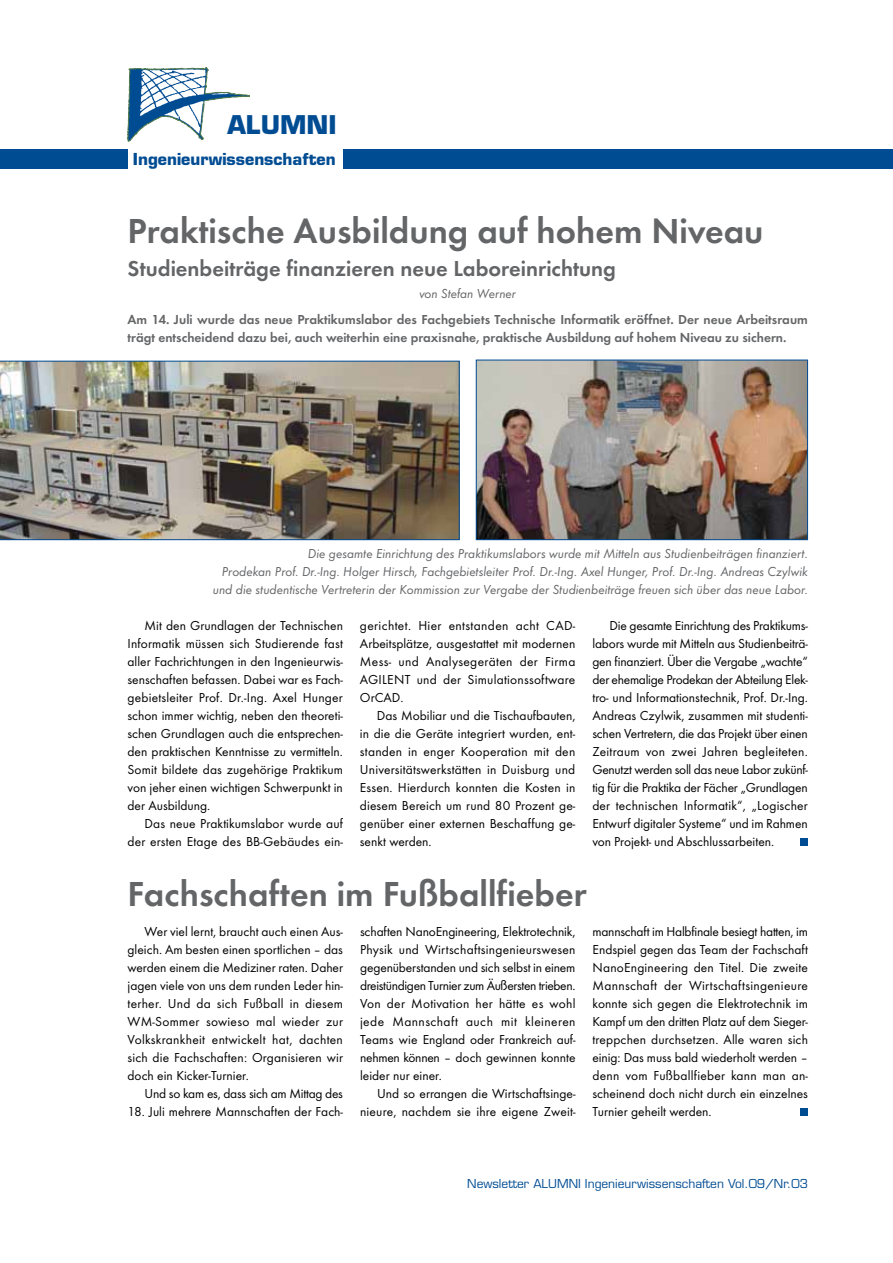
<style>
.page{position:relative;width:893px;height:1263px;background:#fff}
.page>*{position:absolute;margin:0;border:0;box-sizing:border-box;transform-origin:0 0}
.t1{font:36px "Futura T Dem";color:#646567}
.t2{font:700 25.2px "Eurostile";color:#004c93}
.t3{font:22.5px "Futura T Dem";color:#646567}
.t4{font:700 16.05px "Eurostile";color:#004c93}
.t5{font:13.5px/18px "Futura T Boo";color:#000;text-align:justify}
.t6{font:13.5px/18px "Futura T Boo Obl";color:#646567;text-align:right}
.t7{font:13.5px/18px "Futura T Dem";color:#646567}
.t8{font:13.5px "Futura T Boo";letter-spacing:-.02em;color:#000}
.t9{font:12px "Eurostile";color:#004c93}
</style>
<div class="page">
<svg style="left:128px;top:67px;width:122px;height:74px"></svg>
<div style="left:0;top:149px;width:128px;height:20px;background:#004c93"></div>
<div style="left:343px;top:149px;width:550px;height:20px;background:#004c93"></div>
<div style="left:800px;top:1108px;width:8px;height:8px;background:#004c93"></div>
<div style="left:800px;top:838px;width:8px;height:8px;background:#004c93"></div>
<img style="left:0;top:361px;width:460px;height:179px">
<img style="left:478px;top:362px;width:328px;height:176px">
<div style="left:476px;top:360px;width:332px;height:180px;border:1px solid #004c93"></div>
<h2 class="t2" style="left:227px;top:109px;width:111px">ALUMNI</h2>
<p class="t4" style="left:133px;top:149px;width:204px">Ingenieurwissenschaften</p>
<h1 class="t1" style="left:128px;top:210px;width:637px">Praktische Ausbildung auf hohem Niveau</h1>
<h3 class="t3" style="left:128px;top:255px;width:490px">Studienbeiträge finanzieren neue Laboreinrichtung</h3>
<p class="t6" style="left:419px;top:285px;width:98px">von Stefan Werner</p>
<p class="t7" style="left:128px;top:310px;width:682px">Am 14. Juli wurde das neue Praktikumslabor des Fachgebiets Technische Informatik eröffnet. Der neue Arbeitsraum trägt entscheidend dazu bei, auch weiterhin eine praxisnahe, praktische Ausbildung auf hohem Niveau zu sichern.</p>
<p class="t6" style="left:213px;top:545px;width:597px">Die gesamte Einrichtung des Praktikumslabors wurde mit Mitteln aus Studienbeiträgen finanziert.<br>Prodekan Prof. Dr.-Ing. Holger Hirsch, Fachgebietsleiter Prof. Dr.-Ing. Axel Hunger, Prof. Dr.-Ing. Andreas Czylwik und die studentische Vertreterin der Kommission zur Vergabe der Studienbeiträge freuen sich über das neue Labor.</p>
<p class="t5" style="left:127px;top:617px;width:217px;text-align:left;text-indent:17px">Mit den Grundlagen der Technischen Informatik müssen sich Studierende fast aller Fachrichtungen in den Ingenieurwis&shy;senschaften befassen. Dabei war es Fach&shy;gebietsleiter Prof. Dr.-Ing. Axel Hunger schon immer wichtig, neben den theoreti&shy;schen Grundlagen auch die entsprechen&shy;den praktischen Kenntnisse zu vermitteln.<br>Somit bildete das zugehörige Praktikum von jeher einen wichtigen Schwerpunkt in der Ausbildung.</p>
<p class="t5" style="left:128px;top:815px;width:217px;text-align:right">Das neue Praktikumslabor wurde auf der ersten Etage des BB-Gebäudes ein-</p>
<p class="t5" style="left:360px;top:617px;width:217px">gerichtet. Hier entstanden acht CAD-Arbeitsplätze, ausgestattet mit modernen Mess- und Analysegeräten der Firma AGILENT und der Simulationssoftware OrCAD.</p>
<p class="t5" style="left:360px;top:707px;width:217px;text-indent:17px">Das Mobiliar und die Tischaufbauten, in die die Geräte integriert wurden, ent&shy;standen in enger Kooperation mit den Universitätswerkstätten in Duisburg und Essen. Hierdurch konnten die Kosten in diesem Bereich um rund 80 Prozent ge&shy;genüber einer externen Beschaffung ge&shy;senkt werden.</p>
<p class="t5" style="left:592px;top:617px;width:217px;text-align:left;text-indent:17px">Die gesamte Einrichtung des Praktikums&shy;labors wurde mit Mitteln aus Studienbeiträ&shy;gen finanziert. Über die Vergabe „wachte“ der ehemalige Prodekan der Abteilung Elek&shy;tro- und Informationstechnik, Prof. Dr.-Ing.<br>Andreas Czylwik, zusammen mit studenti&shy;schen Vertretern, die das Projekt über einen Zeitraum von zwei Jahren begleiteten.<br>Genutzt werden soll das neue Labor zukünf&shy;tig für die Praktika der Fächer „Grundlagen der technischen Informatik“, „Logischer Entwurf digitaler Systeme“ und im Rahmen von Projekt- und Abschlussarbeiten.</p>
<h1 class="t1" style="left:128px;top:872px;width:461px">Fachschaften im Fußballfieber</h1>
<p class="t5" style="left:128px;top:923px;width:217px;text-indent:17px">Wer viel lernt, braucht auch einen Aus&shy;gleich. Am besten einen sportlichen – das werden einem die Mediziner raten. Daher jagen viele von uns dem runden Leder hin&shy;terher. Und da sich Fußball in diesem WM-Sommer sowieso mal wieder zur Volkskrankheit entwickelt hat, dachten sich die Fachschaften: Organisieren wir doch ein Kicker-Turnier.</p>
<p class="t8" style="left:145px;top:1086px;width:200px">Und so kam es, dass sich am Mittag des</p>
<p class="t5" style="left:128px;top:1103px;width:217px">18. Juli mehrere Mannschaften der Fach-</p>
<p class="t5" style="left:360px;top:923px;width:217px;text-align:left">schaften NanoEngineering, Elektrotechnik, Physik und Wirtschaftsingenieurswesen gegenüberstanden und sich selbst in einem dreistündigen Turnier zum Äußersten trieben.<br>Von der Motivation her hätte es wohl jede Mannschaft auch mit kleineren Teams wie England oder Frankreich auf&shy;nehmen können – doch gewinnen konnte leider nur einer.</p>
<p class="t5" style="left:360px;top:1085px;width:217px;text-align:right">Und so errangen die Wirtschaftsinge&shy;nieure, nachdem sie ihre eigene Zweit-</p>
<p class="t5" style="left:593px;top:923px;width:217px">mannschaft im Halbfinale besiegt hatten, im Endspiel gegen das Team der Fachschaft NanoEngineering den Titel. Die zweite Mannschaft der Wirtschaftsingenieure konnte sich gegen die Elektrotechnik im Kampf um den dritten Platz auf dem Sieger&shy;treppchen durchsetzen. Alle waren sich einig: Das muss bald wiederholt werden – denn vom Fußballfieber kann man an&shy;scheinend doch nicht durch ein einzelnes Turnier geheilt werden.</p>
<p class="t9" style="left:467px;top:1176px;width:342px">Newsletter ALUMNI Ingenieurwissenschaften Vol.09/Nr.03</p>
</div>
